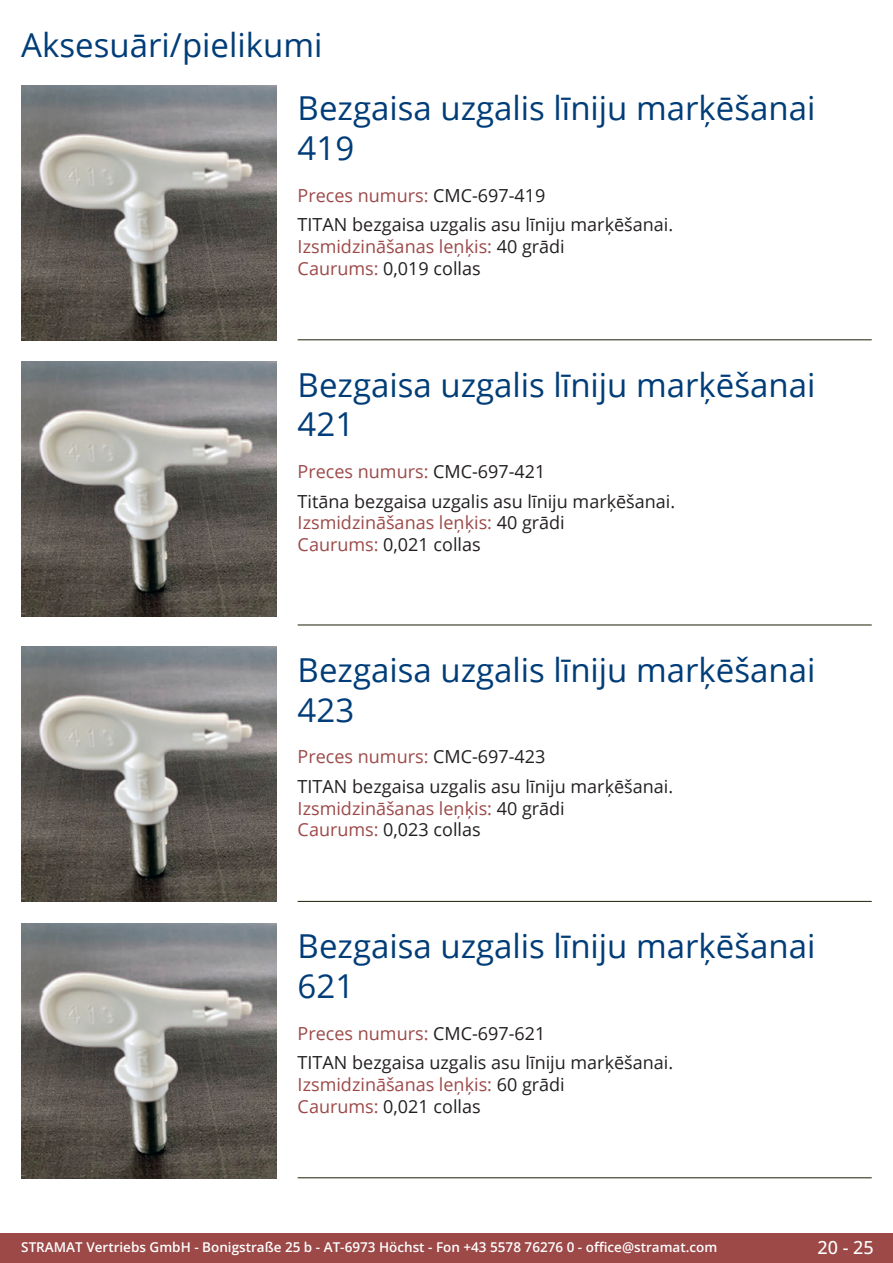
<style>
.page{position:relative;width:893px;height:1263px;background:#fff}
.page>*{position:absolute;margin:0;border:0;box-sizing:border-box;transform-origin:0 0}
.Produkttitel{font:33px/39.6px "Open Sans";color:#003d78}
.RastTitel{font:33px "Open Sans";color:#003d78}
.Beschreibung_Text{font:18px/21.6px "Open Sans";color:#231f20}
.TechDaten_Überschrif{font:18px "Open Sans";color:#9c4948}
.t1{font:500 18px "Open Sans";color:#fff}
.t2{font:600 13.5px "Open Sans";color:#fff}
.s1{color:#231f20}
.s2{color:#9c4948}
</style>
<div class="page">
<div style="left:0;top:1233px;width:893px;height:30px;background:#9c4948"></div>
<hr style="left:298px;top:340px;width:574px;height:1px;background:#201d08">
<hr style="left:298px;top:625px;width:574px;height:1px;background:#201d08">
<hr style="left:298px;top:901px;width:574px;height:1px;background:#201d08">
<hr style="left:298px;top:1177px;width:574px;height:1px;background:#201d08">
<img style="left:21px;top:85px;width:255px;height:255px">
<img style="left:21px;top:361px;width:255px;height:256px">
<img style="left:21px;top:647px;width:255px;height:255px">
<img style="left:21px;top:923px;width:255px;height:255px">
<p class="RastTitel" style="left:21px;top:22px;width:303px">Aksesuāri/pielikumi</p>
<p class="Produkttitel" style="left:298px;top:88px;width:519px">Bezgaisa uzgalis līniju marķēšanai<br>419</p>
<p class="TechDaten_Überschrif" style="left:298px;top:183px;width:249px">Preces numurs: <span class="s1">CMC-697-419</span></p>
<p class="Beschreibung_Text" style="left:298px;top:214px;width:377px">TITAN bezgaisa uzgalis asu līniju marķēšanai.<br><span class="s2">Izsmidzināšanas leņķis:</span> 40 grādi<br><span class="s2">Caurums:</span> 0,019 collas</p>
<p class="Produkttitel" style="left:298px;top:364px;width:519px">Bezgaisa uzgalis līniju marķēšanai<br>421</p>
<p class="TechDaten_Überschrif" style="left:298px;top:459px;width:249px">Preces numurs: <span class="s1">CMC-697-421</span></p>
<p class="Beschreibung_Text" style="left:298px;top:490px;width:379px">Titāna bezgaisa uzgalis asu līniju marķēšanai.<br><span class="s2">Izsmidzināšanas leņķis:</span> 40 grādi<br><span class="s2">Caurums:</span> 0,021 collas</p>
<p class="Produkttitel" style="left:298px;top:649px;width:519px">Bezgaisa uzgalis līniju marķēšanai<br>423</p>
<p class="TechDaten_Überschrif" style="left:298px;top:744px;width:249px">Preces numurs: <span class="s1">CMC-697-423</span></p>
<p class="Beschreibung_Text" style="left:298px;top:775px;width:377px">TITAN bezgaisa uzgalis asu līniju marķēšanai.<br><span class="s2">Izsmidzināšanas leņķis:</span> 40 grādi<br><span class="s2">Caurums:</span> 0,023 collas</p>
<p class="Produkttitel" style="left:298px;top:926px;width:519px">Bezgaisa uzgalis līniju marķēšanai<br>621</p>
<p class="TechDaten_Überschrif" style="left:298px;top:1021px;width:249px">Preces numurs: <span class="s1">CMC-697-621</span></p>
<p class="Beschreibung_Text" style="left:298px;top:1051px;width:377px">TITAN bezgaisa uzgalis asu līniju marķēšanai.<br><span class="s2">Izsmidzināšanas leņķis:</span> 60 grādi<br><span class="s2">Caurums:</span> 0,021 collas</p>
<p class="t2" style="left:21px;top:1238px;width:698px">STRAMAT Vertriebs GmbH - Bonigstraße 25 b - AT-6973 Höchst - Fon +43 5578 76276 0 - office@stramat.com</p>
<p class="t1" style="left:817px;top:1234px;width:58px">20 - 25</p>
</div>
